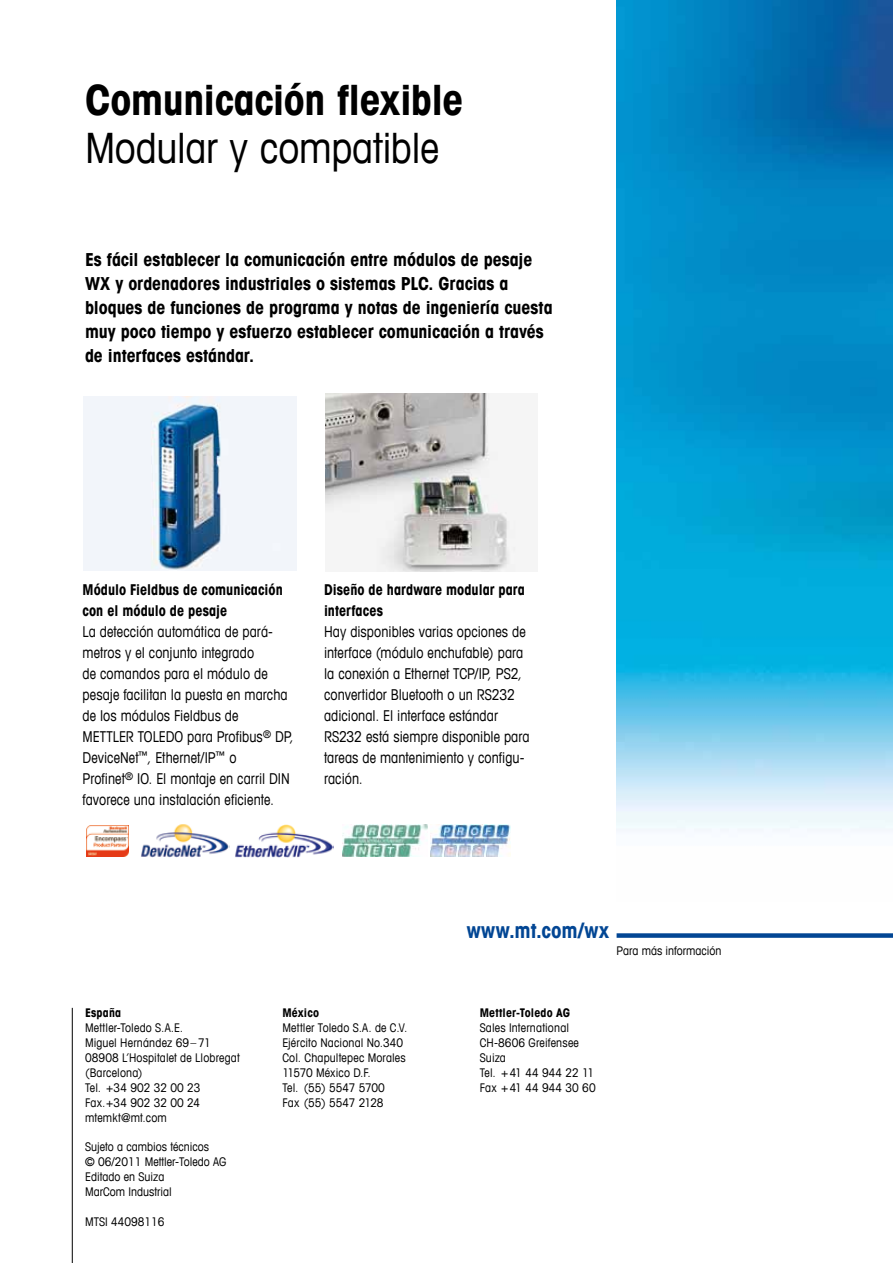
<style>
.page{position:relative;width:893px;height:1263px;background:#fff}
.page>*{position:absolute;margin:0;border:0;box-sizing:border-box;transform-origin:0 0}
.t1{font:700 condensed 42px "Avant Garde Com";letter-spacing:-.01em;color:#000}
.t2{font:condensed 42px "Avant Garde Com";letter-spacing:-.01em;color:#000}
.t3{font:700 condensed 21px "Avant Garde Com";letter-spacing:.015em;color:#024694}
.t4{font:700 condensed 18px/24px "Avant Garde Com";letter-spacing:-.005em;color:#000}
.t5{font:condensed 15px/21px "Avant Garde Com";letter-spacing:.005em;color:#000;scale:.95 1}
.t6{font:700 condensed 15px/21px "Avant Garde Com";letter-spacing:.005em;color:#000;scale:.95 1}
.t7{font:condensed 12px/15px "Avant Garde Com";letter-spacing:.005em;color:#000}
.t8{font:700 condensed 12px "Avant Garde Com";letter-spacing:.01em;color:#000}
</style>
<div class="page">
<img style="left:84px;top:396px;width:212px;height:174px">
<img style="left:325px;top:393px;width:191px;height:179px">
<img style="left:86px;top:825px;width:42px;height:31px">
<img style="left:235px;top:824px;width:99px;height:34px">
<img style="left:431px;top:824px;width:79px;height:32px">
<img style="left:141px;top:824px;width:89px;height:34px">
<img style="left:342px;top:824px;width:85px;height:32px">
<hr style="left:72px;top:1008px;width:1px;height:255px;background:#000">
<div style="left:617px;top:933px;width:276px;height:5px;background:#024694"></div>
<img style="left:617px;top:0;width:276px;height:831px">
<h1 class="t1" style="left:85px;top:73px;width:380px">Comunicación flexible</h1>
<h1 class="t2" style="left:85px;top:122px;width:355px">Modular y compatible</h1>
<p class="t4" style="left:85px;top:247px;width:469px">Es fácil establecer la comunicación entre módulos de pesaje WX y ordenadores industriales o sistemas PLC. Gracias a bloques de funciones de programa y notas de ingeniería cuesta muy poco tiempo y esfuerzo establecer comunicación a través de interfaces estándar.</p>
<p class="t6" style="left:83px;top:578px;width:212px">Módulo Fieldbus de comunicación con el módulo de pesaje</p>
<p class="t5" style="left:83px;top:620px;width:224px">La detección automática de pará&shy;metros y el conjunto integrado<br>de comandos para el módulo de pesaje facilitan la puesta en marcha de los módulos Fieldbus de<br>METTLER TOLEDO para Profibus<sup>®</sup> DP,<br>DeviceNet<sup>™</sup>, Ethernet/IP<sup>™</sup> o<br>Profinet<sup>®</sup> IO. El montaje en carril DIN favorece una instalación eficiente.</p>
<p class="t6" style="left:324px;top:578px;width:213px">Diseño de hardware modular para interfaces</p>
<p class="t5" style="left:324px;top:620px;width:218px">Hay disponibles varias opciones de interface (módulo enchufable) para la conexión a Ethernet TCP/IP, PS2, convertidor Bluetooth o un RS232 adicional. El interface estándar<br>RS232 está siempre disponible para tareas de mantenimiento y configu&shy;ración.</p>
<p class="t8" style="left:85px;top:1004px;width:38px">España</p>
<p class="t7" style="left:85px;top:1019px;width:156px">Mettler-Toledo S.A.E.<br>Miguel Hernández 69–71<br>08908 L’Hospitalet de Llobregat (Barcelona)<br>Tel. +34 902 32 00 23<br>Fax.+34 902 32 00 24 mtemkt@mt.com</p>
<p class="t7" style="left:85px;top:1139px;width:143px">Sujeto a cambios técnicos<br>© 06/2011 Mettler-Toledo AG<br>Editado en Suiza<br>MarCom Industrial</p>
<p class="t7" style="left:85px;top:1214px;width:81px">MTSI 44098116</p>
<p class="t8" style="left:282px;top:1004px;width:38px">México</p>
<p class="t7" style="left:282px;top:1019px;width:127px">Mettler Toledo S.A. de C.V.<br>Ejército Nacional No.340<br>Col. Chapultepec Morales<br>11570 México D.F.<br>Tel. (55) 5547 5700<br>Fax (55) 5547 2128</p>
<h2 class="t3" style="left:467px;top:917px;width:144px">www.mt.com/wx</h2>
<p class="t7" style="left:617px;top:943px;width:106px">Para más información</p>
<p class="t8" style="left:480px;top:1004px;width:92px">Mettler-Toledo AG</p>
<p class="t7" style="left:480px;top:1019px;width:118px">Sales International<br>CH-8606 Greifensee<br>Suiza<br>Tel. +41 44 944 22 11<br>Fax +41 44 944 30 60</p>
</div>
